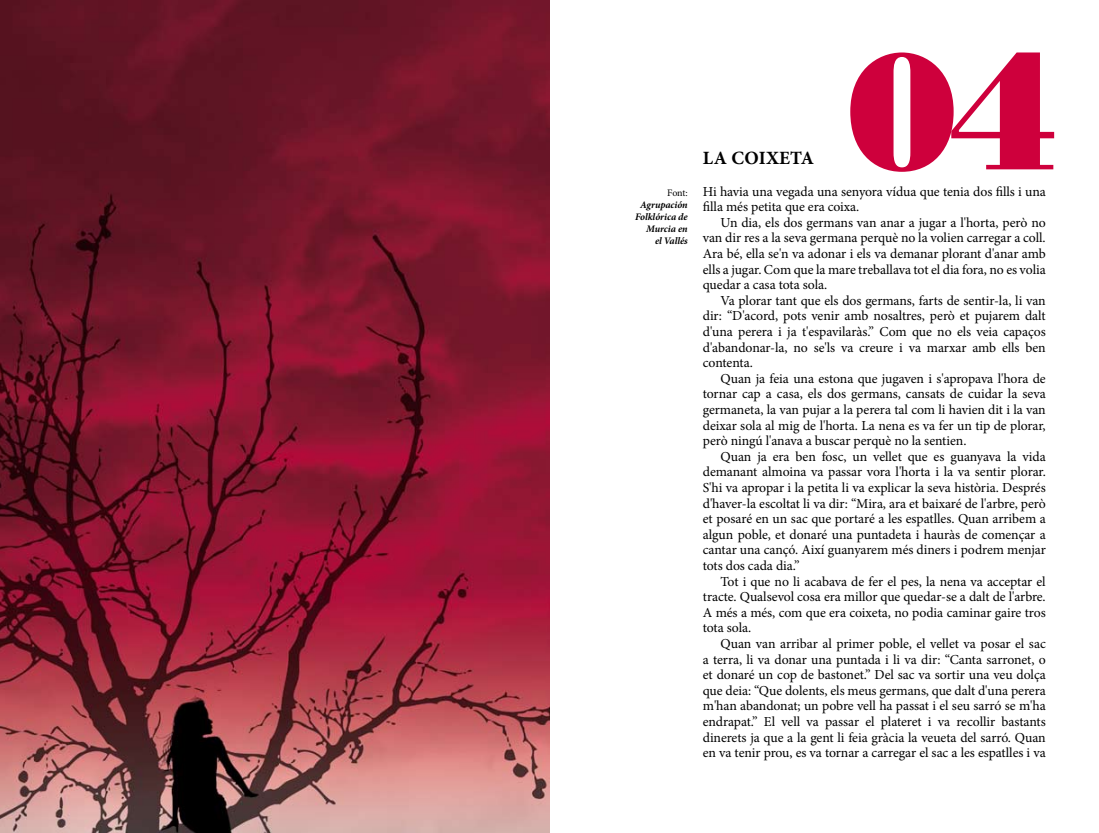
<style>
.page{position:relative;width:1099px;height:833px;background:#fff}
.page>*{position:absolute;margin:0;border:0;box-sizing:border-box;transform-origin:0 0}
.t1{font:165px "Bodoni Poster";color:#ce003c}
.t2{font:700 18.75px "Minion Pro";letter-spacing:.01em;color:#000}
.t3{font:13.75px/15.6px "Minion Pro";letter-spacing:-.005em;color:#000;text-align:justify}
.t4{font:italic 700 10px/12px "Minion Pro";letter-spacing:-.005em;color:#000;text-align:right}
.t5{font:10px "Minion Pro";color:#000}
</style>
<div class="page">
<img style="left:0;top:0;width:549px;height:833px">
<p class="t5" style="left:667px;top:186px;width:22px">Font:</p>
<p class="t4" style="left:640px;top:199px;width:49px">Agrupación</p>
<p class="t4" style="left:635px;top:211px;width:54px">Folklórica de</p>
<p class="t4" style="left:646px;top:223px;width:43px">Murcia en el Vallés</p>
<h1 class="t1" style="left:847px;top:13px;width:213px">04</h1>
<h2 class="t2" style="left:703px;top:145px;width:113px">LA COIXETA</h2>
<p class="t3" style="left:702px;top:183px;width:344px">Hi havia una vegada una senyora vídua que tenia dos fills i una filla més petita que era coixa.</p>
<p class="t3" style="left:702px;top:215px;width:344px;text-indent:18px">Un dia, els dos germans van anar a jugar a l'horta, però no van dir res a la seva germana perquè no la volien carregar a coll.<br>Ara bé, ella se'n va adonar i els va demanar plorant d'anar amb ells a jugar. Com que la mare treballava tot el dia fora, no es volia quedar a casa tota sola.</p>
<p class="t3" style="left:702px;top:293px;width:344px;text-indent:18px">Va plorar tant que els dos germans, farts de sentir-la, li van dir: “D'acord, pots venir amb nosaltres, però et pujarem dalt d'una perera i ja t'espavilaràs.” Com que no els veia capaços d'abandonar-la, no se'ls va creure i va marxar amb ells ben contenta.</p>
<p class="t3" style="left:702px;top:371px;width:344px;text-indent:18px">Quan ja feia una estona que jugaven i s'apropava l'hora de tornar cap a casa, els dos germans, cansats de cuidar la seva germaneta, la van pujar a la perera tal com li havien dit i la van deixar sola al mig de l'horta. La nena es va fer un tip de plorar, però ningú l'anava a buscar perquè no la sentien.</p>
<p class="t3" style="left:702px;top:449px;width:344px;text-indent:18px">Quan ja era ben fosc, un vellet que es guanyava la vida demanant almoina va passar vora l'horta i la va sentir plorar.<br>S'hi va apropar i la petita li va explicar la seva història. Després d'haver-la escoltat li va dir: “Mira, ara et baixaré de l'arbre, però et posaré en un sac que portaré a les espatlles. Quan arribem a algun poble, et donaré una puntadeta i hauràs de començar a cantar una cançó. Així guanyarem més diners i podrem menjar tots dos cada dia.”</p>
<p class="t3" style="left:702px;top:573px;width:344px;text-indent:18px">Tot i que no li acabava de fer el pes, la nena va acceptar el tracte. Qualsevol cosa era millor que quedar-se a dalt de l'arbre.<br>A més a més, com que era coixeta, no podia caminar gaire tros tota sola.</p>
<p class="t3" style="left:702px;top:636px;width:344px;text-indent:18px">Quan van arribar al primer poble, el vellet va posar el sac a terra, li va donar una puntada i li va dir: “Canta sarronet, o et donaré un cop de bastonet.” Del sac va sortir una veu dolça que deia: “Que dolents, els meus germans, que dalt d'una perera m'han abandonat; un pobre vell ha passat i el seu sarró se m'ha endrapat.” El vell va passar el plateret i va recollir bastants dinerets ja que a la gent li feia gràcia la veueta del sarró. Quan en va tenir prou, es va tornar a carregar el sac a les espatlles i va</p>
</div>
